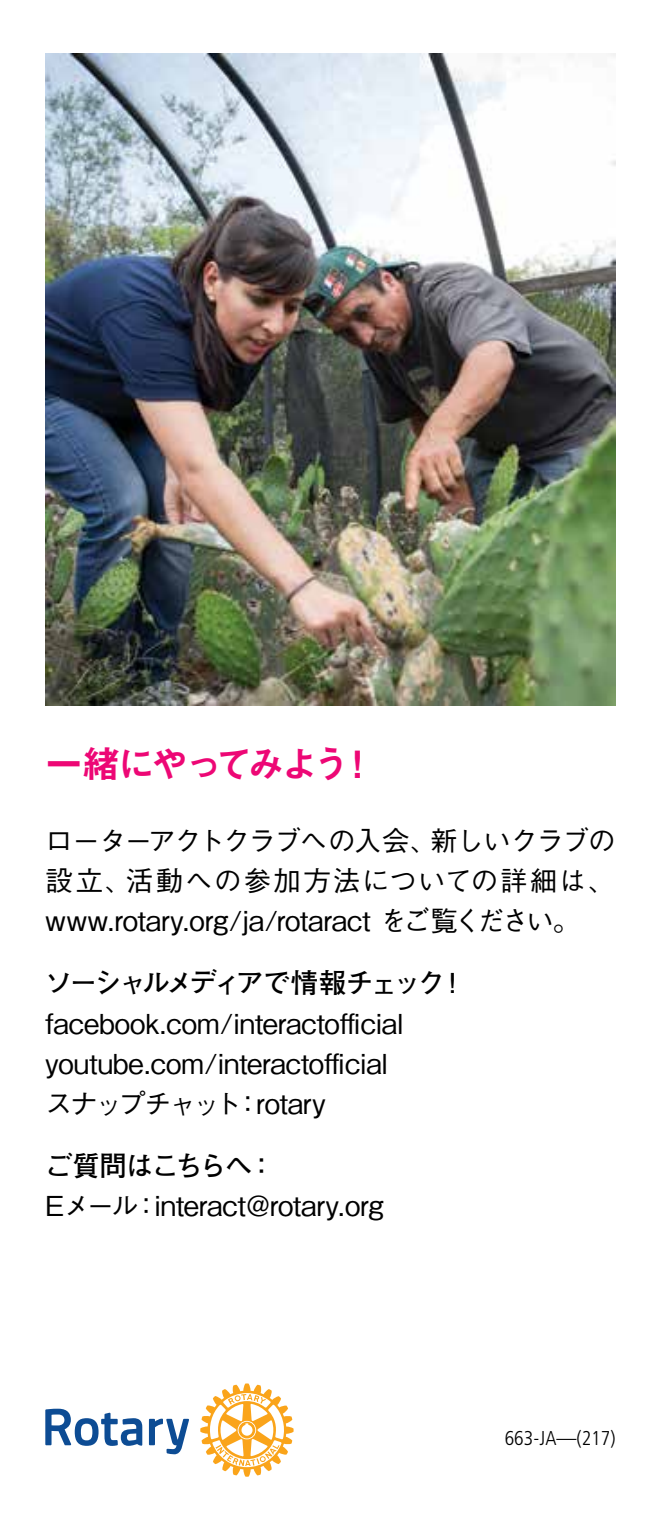
<style>
.page{position:relative;width:661px;height:1530px;background:#fff}
.page>*{position:absolute;margin:0;border:0;box-sizing:border-box;transform-origin:0 0}
.t1{font:37.5px "Midashi Go Pr 6 N MB31";letter-spacing:-.11em;color:#ed0775}
.t2{font:500 27.5px/40px "Gothic BBB Pr 6 N";letter-spacing:-.015em;color:#000;text-align:justify}
.t3{font:700 27.5px "Futo Go B101 Pr 6 N";letter-spacing:-.11em;color:#000}
.t4{font:700 27.5px "Futo Go B101 Pr 6 N";letter-spacing:-.065em;color:#000}
.t5{font:300 condensed 20px "Frutiger LT Std";color:#000}
</style>
<div class="page">
<img style="left:46px;top:53px;width:569px;height:653px">
<svg style="left:45px;top:1409px;width:144px;height:45px"></svg>
<svg style="left:200px;top:1383px;width:93px;height:94px"></svg>
<h1 class="t1" style="left:45px;top:734px;width:332px">一緒にやってみよう！</h1>
<p class="t2" style="left:45px;top:819px;width:571px">ローターアクトクラブへの入会、新しいクラブの設立、活動への参加方法についての詳細は、www.rotary.org/ja/rotaract をご覧ください。</p>
<p class="t3" style="left:45px;top:961px;width:422px">ソーシャルメディアで情報チェック！</p>
<p class="t2" style="left:45px;top:1001px;width:360px;text-align:left">facebook.com/interactofficial youtube.com/interactofficialスナップチャット：rotary</p>
<p class="t4" style="left:45px;top:1144px;width:231px">ご質問はこちらへ：</p>
<p class="t2" style="left:45px;top:1184px;width:340px">Eメール：interact@rotary.org</p>
<p class="t5" style="left:504px;top:1427px;width:112px">663-JA—(217)</p>
</div>
